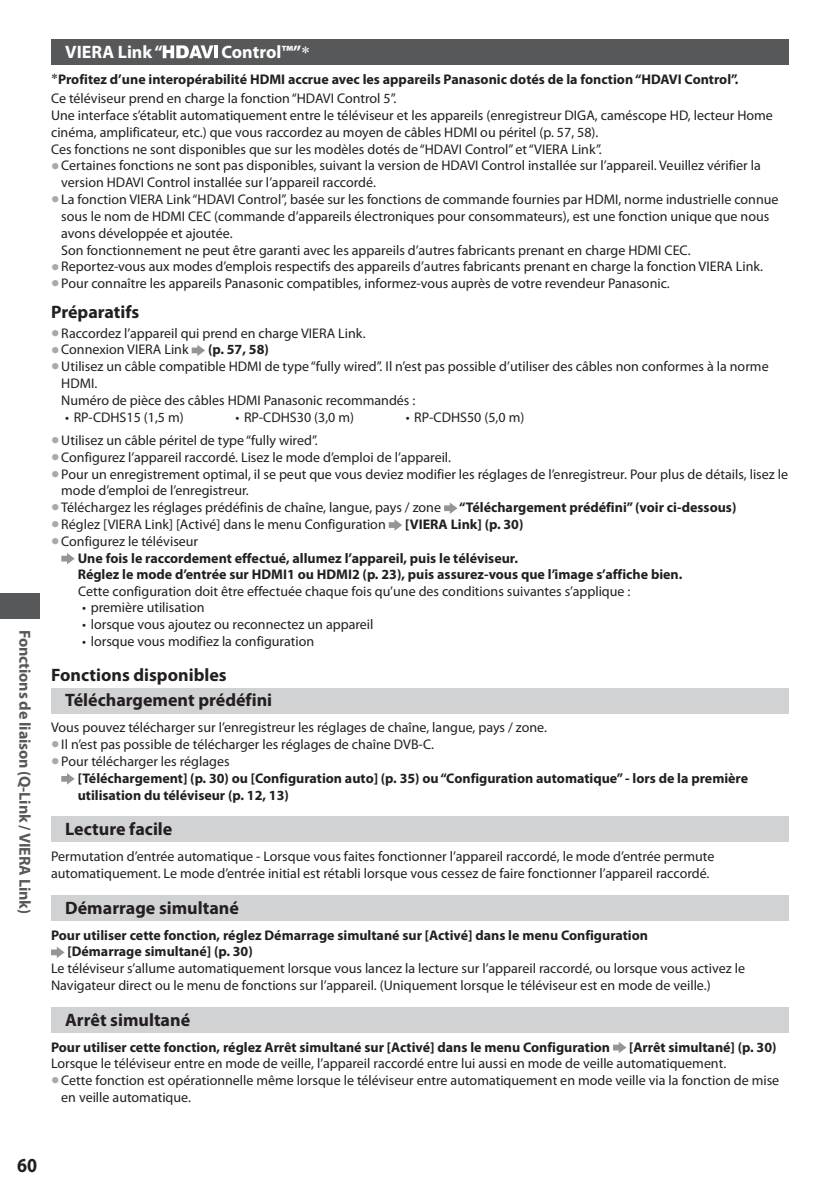
<style>
.page{position:relative;width:840px;height:1191px;background:#fff}
.page>*{position:absolute;margin:0;border:0;box-sizing:border-box;transform-origin:0 0}
.t1{font:700 20px "Myriad Pro";color:#231f20;scale:.9 1}
.t2{font:700 18px/25.2px "Myriad Pro";color:#231f20}
.t3{font:700 18px "Myriad Pro";color:#fff}
.t4{font:700 16px "Myriad Pro";letter-spacing:-.01em;color:#57585a}
.t5{font:14px/16.8px "Myriad Pro";color:#231f20}
.t6{font:700 14px/16.8px "Myriad Pro";color:#231f20}
.s1{font-weight:400}
.s2{font-size:30px;color:#a8a9ad}
.s3{font-weight:400;font-size:30px;color:#a8a9ad}
</style>
<div class="page">
<div style="left:0;top:593px;width:40px;height:25px;background:#57585a"></div>
<div style="left:51px;top:40px;width:737px;height:25px;background:#57585a"></div>
<svg style="left:163px;top:45px;width:50px;height:13px"></svg>
<hr style="left:214px;top:45px;width:4px;height:13px;background:#fff">
<svg style="left:191px;top:345px;width:14px;height:11px"></svg>
<svg style="left:444px;top:503px;width:13px;height:11px"></svg>
<svg style="left:388px;top:519px;width:14px;height:12px"></svg>
<svg style="left:61px;top:553px;width:14px;height:11px"></svg>
<div style="left:51px;top:688px;width:737px;height:25px;background:#d1d2d4"></div>
<svg style="left:61px;top:773px;width:14px;height:11px"></svg>
<div style="left:51px;top:816px;width:737px;height:26px;background:#d1d2d4"></div>
<div style="left:51px;top:895px;width:737px;height:25px;background:#d1d2d4"></div>
<svg style="left:51px;top:947px;width:13px;height:11px"></svg>
<div style="left:51px;top:1007px;width:737px;height:25px;background:#d1d2d4"></div>
<svg style="left:613px;top:1042px;width:13px;height:11px"></svg>
<p class="t4" style="left:31px;top:630px;width:285px;rotate:90deg">Fonctions de liaison (Q-Link / VIERA Link)</p>
<p class="t3" style="left:65px;top:45px;width:99px">VIERA Link “</p>
<p class="t3" style="left:221px;top:45px;width:90px">Control™”∗</p>
<p class="t6" style="left:51px;top:71px;width:688px;line-height:19px">∗ Profitez d’une interopérabilité HDMI accrue avec les appareils Panasonic dotés de la fonction “HDAVI Control”.<br><span class="s1">Ce téléviseur prend en charge la fonction “HDAVI Control 5”.</span></p>
<p class="t5" style="left:51px;top:108px;width:723px">Une interface s’établit automatiquement entre le téléviseur et les appareils (enregistreur DIGA, caméscope HD, lecteur Home cinéma, amplificateur, etc.) que vous raccordez au moyen de câbles HDMI ou péritel (p. 57, 58).<br>Ces fonctions ne sont disponibles que sur les modèles dotés de “HDAVI Control” et “VIERA Link”.</p>
<p class="t5" style="left:61px;top:158px;width:700px;text-indent:-10px"><span class="s2">•</span> Certaines fonctions ne sont pas disponibles, suivant la version de HDAVI Control installée sur l’appareil. Veuillez vérifier la version HDAVI Control installée sur l’appareil raccordé.</p>
<p class="t5" style="left:61px;top:192px;width:718px;text-indent:-10px"><span class="s2">•</span> La fonction VIERA Link “HDAVI Control”, basée sur les fonctions de commande fournies par HDMI, norme industrielle connue sous le nom de HDMI CEC (commande d’appareils électroniques pour consommateurs), est une fonction unique que nous avons développée et ajoutée.<br>Son fonctionnement ne peut être garanti avec les appareils d’autres fabricants prenant en charge HDMI CEC.</p>
<p class="t5" style="left:51px;top:259px;width:713px"><span class="s2">•</span> Reportez-vous aux modes d’emplois respectifs des appareils d’autres fabricants prenant en charge la fonction VIERA Link.</p>
<p class="t5" style="left:51px;top:276px;width:620px"><span class="s2">•</span> Pour connaître les appareils Panasonic compatibles, informez-vous auprès de votre revendeur Panasonic.</p>
<p class="t2" style="left:51px;top:300px;width:90px">Préparatifs</p>
<p class="t5" style="left:51px;top:326px;width:316px"><span class="s2">•</span> Raccordez l’appareil qui prend en charge VIERA Link.</p>
<p class="t5" style="left:51px;top:342px;width:139px"><span class="s2">•</span> Connexion VIERA Link</p>
<p class="t6" style="left:208px;top:342px;width:62px">(p. 57, 58)</p>
<p class="t5" style="left:61px;top:359px;width:708px;text-indent:-10px"><span class="s2">•</span> Utilisez un câble compatible HDMI de type “fully wired”. Il n’est pas possible d’utiliser des câbles non conformes à la norme<br>HDMI.<br>Numéro de pièce des câbles HDMI Panasonic recommandés :</p>
<p class="t5" style="left:65px;top:410px;width:120px">• RP-CDHS15 (1,5 m)</p>
<p class="t5" style="left:235px;top:410px;width:120px">• RP-CDHS30 (3,0 m)</p>
<p class="t5" style="left:405px;top:410px;width:120px">• RP-CDHS50 (5,0 m)</p>
<p class="t5" style="left:51px;top:433px;width:268px"><span class="s2">•</span> Utilisez un câble péritel de type “fully wired”.</p>
<p class="t5" style="left:51px;top:450px;width:401px"><span class="s2">•</span> Configurez l’appareil raccordé. Lisez le mode d’emploi de l’appareil.</p>
<p class="t5" style="left:61px;top:466px;width:728px;text-indent:-10px"><span class="s2">•</span> Pour un enregistrement optimal, il se peut que vous deviez modifier les réglages de l’enregistreur. Pour plus de détails, lisez le mode d’emploi de l’enregistreur.</p>
<p class="t5" style="left:51px;top:500px;width:391px"><span class="s2">•</span> Téléchargez les réglages prédéfinis de chaîne, langue, pays / zone</p>
<p class="t6" style="left:459px;top:500px;width:278px">“Téléchargement prédéfini” (voir ci-dessous)</p>
<p class="t5" style="left:51px;top:517px;width:336px"><span class="s2">•</span> Réglez [VIERA Link] [Activé] dans le menu Configuration</p>
<p class="t6" style="left:405px;top:517px;width:120px">[VIERA Link] (p. 30)</p>
<p class="t6" style="left:78px;top:534px;width:606px;text-indent:-27px"><span class="s3">•</span> <span class="s1">Configurez le téléviseur<br></span>Une fois le raccordement effectué, allumez l’appareil, puis le téléviseur.<br>Réglez le mode d’entrée sur HDMI1 ou HDMI2 (p. 23), puis assurez-vous que l’image s’affiche bien.</p>
<p class="t5" style="left:78px;top:583px;width:553px">Cette configuration doit être effectuée chaque fois qu’une des conditions suivantes s’applique :</p>
<p class="t5" style="left:82px;top:600px;width:124px">• première utilisation</p>
<p class="t5" style="left:82px;top:617px;width:292px">• lorsque vous ajoutez ou reconnectez un appareil</p>
<p class="t5" style="left:82px;top:634px;width:233px">• lorsque vous modifiez la configuration</p>
<p class="t2" style="left:65px;top:664px;width:208px;text-indent:-14px">Fonctions disponibles<br>Téléchargement prédéfini</p>
<p class="t5" style="left:51px;top:720px;width:497px">Vous pouvez télécharger sur l’enregistreur les réglages de chaîne, langue, pays / zone.</p>
<p class="t5" style="left:51px;top:737px;width:384px"><span class="s2">•</span> Il n’est pas possible de télécharger les réglages de chaîne DVB-C.</p>
<p class="t6" style="left:78px;top:754px;width:671px;text-indent:-27px"><span class="s3">•</span> <span class="s1">Pour télécharger les réglages<br></span>[Téléchargement] (p. 30) ou [Configuration auto] (p. 35) ou “Configuration automatique” - lors de la première utilisation du téléviseur (p. 12, 13)</p>
<p class="t2" style="left:65px;top:818px;width:109px">Lecture facile</p>
<p class="t5" style="left:51px;top:849px;width:664px">Permutation d’entrée automatique - Lorsque vous faites fonctionner l’appareil raccordé, le mode d’entrée permute automatiquement. Le mode d’entrée initial est rétabli lorsque vous cessez de faire fonctionner l’appareil raccordé.</p>
<p class="t2" style="left:65px;top:896px;width:175px">Démarrage simultané</p>
<p class="t6" style="left:67px;top:927px;width:582px;text-indent:-16px">Pour utiliser cette fonction, réglez Démarrage simultané sur [Activé] dans le menu Configuration [Démarrage simultané] (p. 30)</p>
<p class="t5" style="left:51px;top:961px;width:695px">Le téléviseur s’allume automatiquement lorsque vous lancez la lecture sur l’appareil raccordé, ou lorsque vous activez le<br>Navigateur direct ou le menu de fonctions sur l’appareil. (Uniquement lorsque le téléviseur est en mode de veille.)</p>
<p class="t2" style="left:65px;top:1008px;width:126px">Arrêt simultané</p>
<p class="t6" style="left:51px;top:1039px;width:560px">Pour utiliser cette fonction, réglez Arrêt simultané sur [Activé] dans le menu Configuration</p>
<p class="t6" style="left:629px;top:1039px;width:149px">[Arrêt simultané] (p. 30)</p>
<p class="t5" style="left:51px;top:1056px;width:676px">Lorsque le téléviseur entre en mode de veille, l’appareil raccordé entre lui aussi en mode de veille automatiquement.</p>
<p class="t5" style="left:61px;top:1073px;width:719px;text-indent:-10px"><span class="s2">•</span> Cette fonction est opérationnelle même lorsque le téléviseur entre automatiquement en mode veille via la fonction de mise en veille automatique.</p>
<h1 class="t1" style="left:17px;top:1157px;width:24px">60</h1>
</div>
